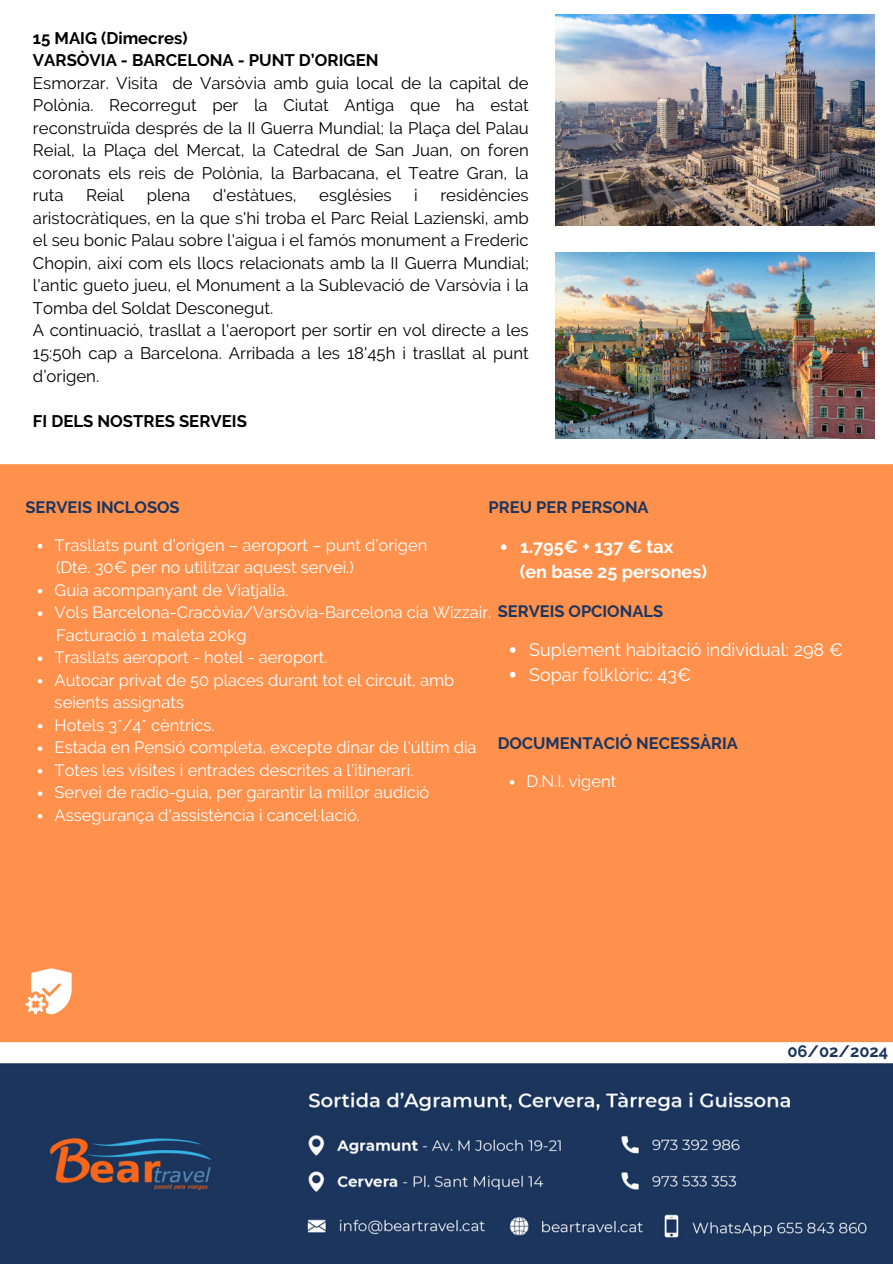
<style>
.page{position:relative;width:893px;height:1264px;background:#fff}
.page>*{position:absolute;margin:0;border:0;box-sizing:border-box;transform-origin:0 0}
.t1{font:18px/24.8px "Raleway";color:#fff}
.t2{font:700 18px/24.8px "Raleway";color:#fff}
.t3{font:16.8px/22.5px "Raleway";color:#000;text-align:justify}
.t4{font:700 16.8px/22.5px "Raleway";color:#000}
.t5{font:16.5px/22.5px "Raleway";color:#fff}
.t6{font:700 16.5px "Raleway";color:#1c355e}
</style>
<div class="page">
<div style="left:0;top:464px;width:892px;height:578px;background:#ff914d"></div>
<svg style="left:25px;top:968px;width:47px;height:46px"></svg>
<img style="left:555px;top:14px;width:319px;height:212px">
<img style="left:555px;top:252px;width:319px;height:186px">
<img style="left:0;top:1063px;width:892px;height:200px">
<svg style="left:38px;top:544px;width:4px;height:4px"></svg>
<svg style="left:38px;top:589px;width:4px;height:4px"></svg>
<svg style="left:38px;top:611px;width:4px;height:5px"></svg>
<svg style="left:38px;top:656px;width:4px;height:5px"></svg>
<svg style="left:38px;top:679px;width:4px;height:4px"></svg>
<svg style="left:38px;top:724px;width:4px;height:4px"></svg>
<svg style="left:38px;top:746px;width:4px;height:5px"></svg>
<svg style="left:38px;top:769px;width:4px;height:4px"></svg>
<svg style="left:38px;top:791px;width:4px;height:5px"></svg>
<svg style="left:38px;top:814px;width:4px;height:4px"></svg>
<svg style="left:510px;top:647px;width:5px;height:5px"></svg>
<svg style="left:510px;top:672px;width:5px;height:5px"></svg>
<svg style="left:501px;top:544px;width:5px;height:6px"></svg>
<svg style="left:510px;top:780px;width:4px;height:4px"></svg>
<p class="t4" style="left:33px;top:27px;width:347px">15 MAIG (Dimecres)<br>VARSÒVIA - BARCELONA - PUNT D’ORIGEN</p>
<p class="t3" style="left:33px;top:72px;width:497px">Esmorzar. Visita de Varsòvia amb guia local de la capital de Polònia. Recorregut per la Ciutat Antiga que ha estat reconstruïda després de la II Guerra Mundial; la Plaça del Palau Reial, la Plaça del Mercat, la Catedral de San Juan, on foren coronats els reis de Polònia, la Barbacana, el Teatre Gran, la ruta</p>
<p class="t3" style="left:33px;top:184px;width:497px;text-align:left;text-indent:407px">residències aristocràtiques, en la que s'hi troba el Parc Reial Lazienski, amb el seu bonic Palau sobre l'aigua i el famós monument a Frederic Chopin, així com els llocs relacionats amb la II Guerra Mundial; l'antic gueto jueu, el Monument a la Sublevació de Varsòvia i la Tomba del Soldat Desconegut.<br>A continuació, trasllat a l'aeroport per sortir en vol directe a les 15:50h cap a Barcelona. Arribada a les 18'45h i trasllat al punt d’origen.</p>
<p class="t4" style="left:33px;top:409px;width:215px">FI DELS NOSTRES SERVEIS</p>
<p class="t3" style="left:86px;top:184px;width:40px">Reial</p>
<p class="t3" style="left:147px;top:184px;width:45px">plena</p>
<p class="t3" style="left:213px;top:184px;width:85px">d'estàtues,</p>
<p class="t3" style="left:319px;top:184px;width:74px">esglésies</p>
<p class="t3" style="left:414px;top:184px;width:5px">i</p>
<p class="t6" style="left:25px;top:498px;width:156px">SERVEIS INCLOSOS</p>
<p class="t6" style="left:488px;top:498px;width:161px">PREU PER PERSONA</p>
<p class="t5" style="left:55px;top:533px;width:438px">Trasllats punt d’origen – aeroport – punt d’origen<br>(Dte. 30€ per no utilitzar aquest servei.)<br>Guia acompanyant de Viatjalia.<br>Vols Barcelona-Cracòvia/Varsòvia-Barcelona cia Wizzair.<br>Facturació 1 maleta 20kg<br>Trasllats aeroport - hotel - aeroport.<br>Autocar privat de 50 places durant tot el circuit, amb seients assignats<br>Hotels 3*/4* cèntrics.<br>Estada en Pensió completa, excepte dinar de l'últim dia Totes les visites i entrades descrites a l’itinerari.<br>Servei de radio-guia, per garantir la millor audició Assegurança d'assistència i cancel·lació.</p>
<p class="t2" style="left:520px;top:534px;width:188px">1.795€ + 137 € tax<br>(en base 25 persones)</p>
<p class="t6" style="left:497px;top:601px;width:167px">SERVEIS OPCIONALS</p>
<p class="t1" style="left:529px;top:637px;width:315px">Suplement habitació individual: 298 €<br>Sopar folklòric: 43€</p>
<p class="t6" style="left:497px;top:734px;width:242px">DOCUMENTACIÓ NECESSÀRIA</p>
<p class="t5" style="left:526px;top:769px;width:91px">D.N.I. vigent</p>
<p class="t6" style="left:787px;top:1041px;width:102px">06/02/2024</p>
</div>
